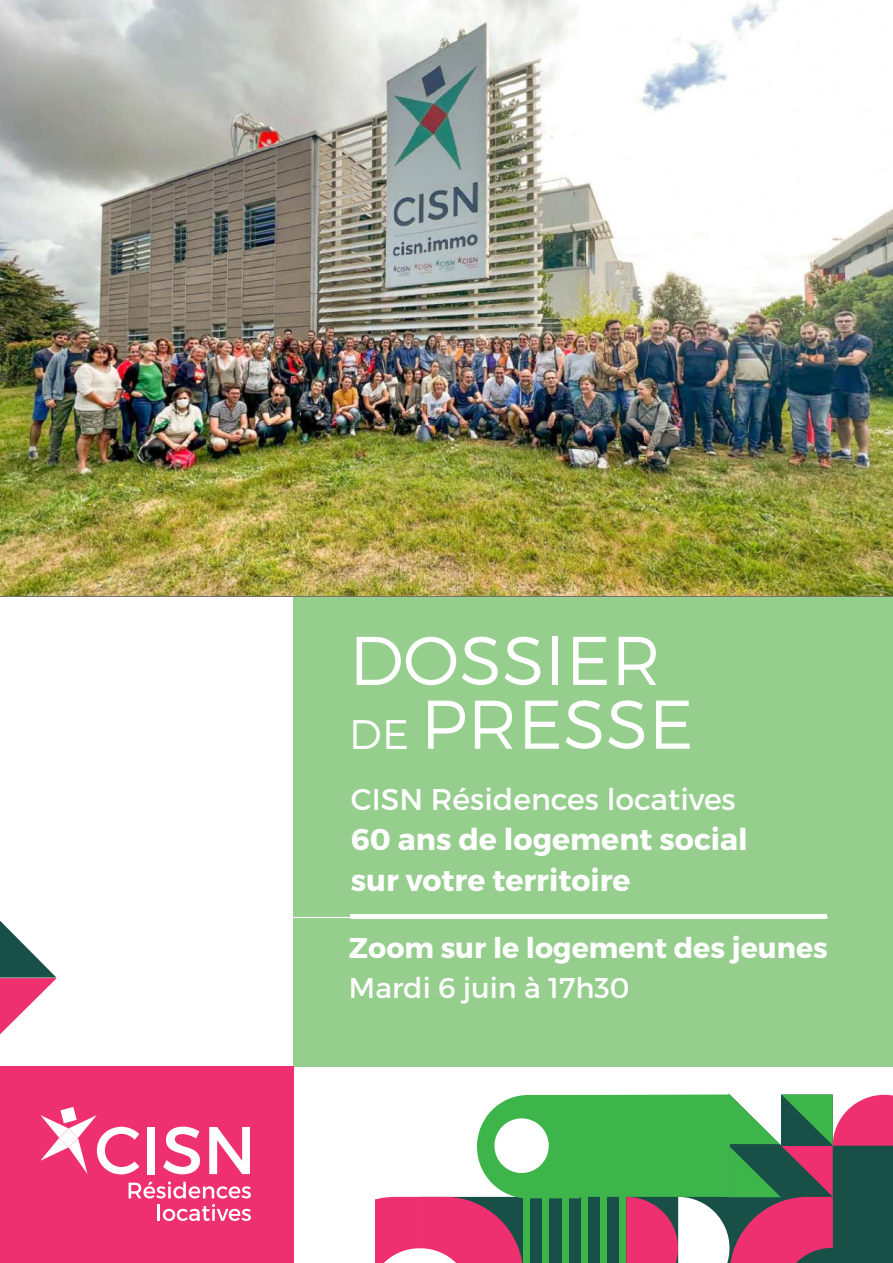
<style>
.page{position:relative;width:893px;height:1263px;background:#fff}
.page>*{position:absolute;margin:0;border:0;box-sizing:border-box;transform-origin:0 0}
.t1{font:300 68.7px/63.8px "Montserrat";letter-spacing:.01em;color:#fff}
.t2{font:700 30px/40.2px "Montserrat";color:#fff}
.t3{font:30px "Montserrat";color:#fff}
.t4{font:700 28.5px "Montserrat";color:#fff}
.t5{font:28.5px "Montserrat";color:#fff}
.s1{font-size:41.25px}
</style>
<div class="page">
<div style="left:293px;top:596px;width:600px;height:470px;background:#96ce8e"></div>
<div style="left:0;top:1066px;width:293px;height:197px;background:#ee2f70"></div>
<svg style="left:40px;top:1107px;width:99px;height:67px"></svg>
<div style="left:147px;top:1127px;width:8px;height:47px;background:#fff"></div>
<svg style="left:163px;top:1126px;width:37px;height:48px"></svg>
<svg style="left:209px;top:1127px;width:41px;height:47px"></svg>
<svg style="left:129px;top:1181px;width:122px;height:17px"></svg>
<hr style="left:157px;top:1204px;width:3px;height:17px;background:#fff">
<svg style="left:163px;top:1204px;width:88px;height:17px"></svg>
<hr style="left:65px;top:917px;width:763px;height:1px;background:#fff">
<div style="left:351px;top:914px;width:476px;height:5px;background:#fff"></div>
<img style="left:0;top:0;width:893px;height:596px">
<svg style="left:375px;top:1093px;width:518px;height:170px"></svg>
<svg style="left:0;top:921px;width:57px;height:113px"></svg>
<h1 class="t1" style="left:349px;top:627px;width:346px">DOSSIER<br><span class="s1">DE</span> PRESSE</h1>
<p class="t3" style="left:351px;top:781px;width:386px">CISN Résidences locatives</p>
<p class="t2" style="left:351px;top:820px;width:399px">60 ans de logement social sur votre territoire</p>
<p class="t4" style="left:349px;top:930px;width:480px">Zoom sur le logement des jeunes</p>
<p class="t5" style="left:349px;top:970px;width:282px">Mardi 6 juin à 17h30</p>
</div>
